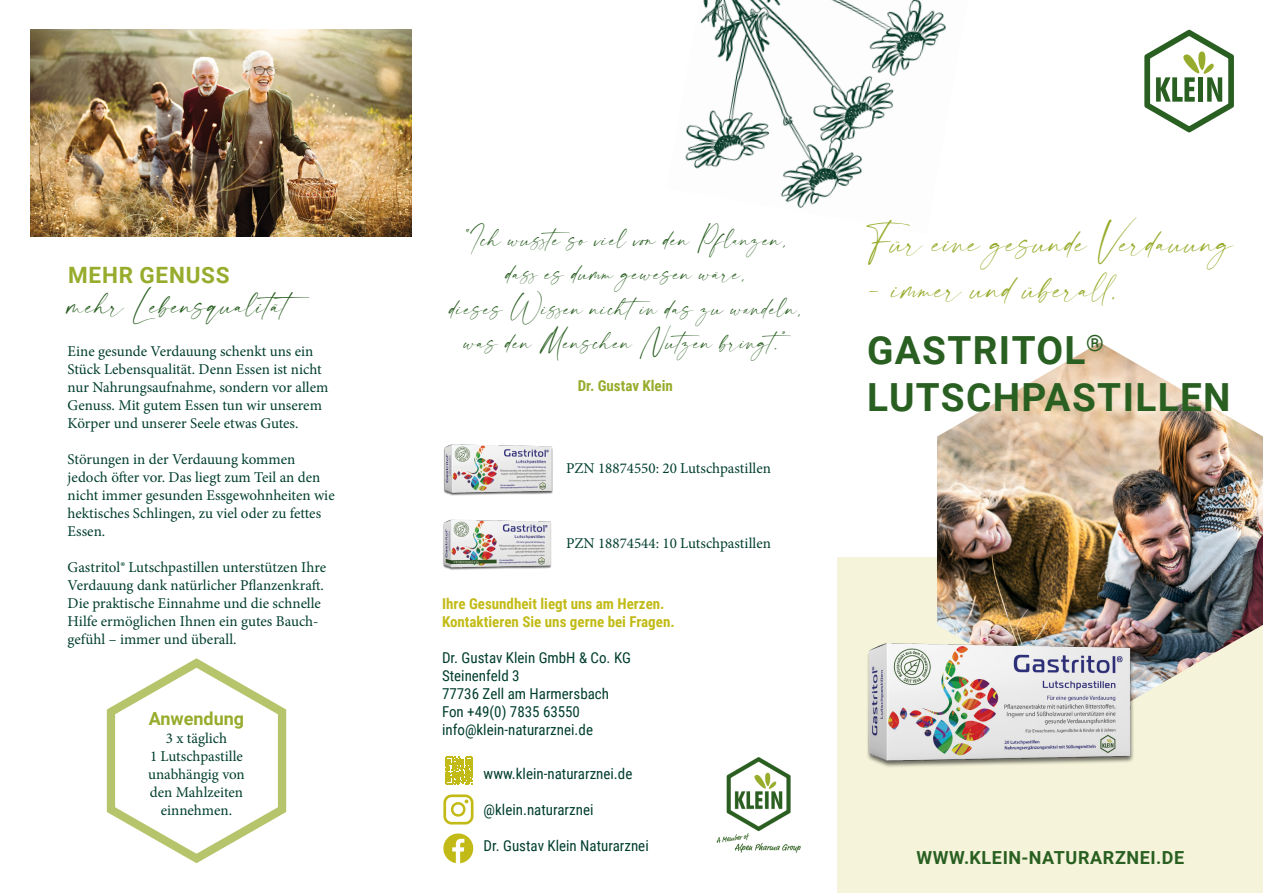
<style>
.page{position:relative;width:1263px;height:893px;background:#fff}
.page>*{position:absolute;margin:0;border:0;box-sizing:border-box;transform-origin:0 0}
.t1{font:700 38.85px/46.5px "Roboto";letter-spacing:.035em;color:#295f21}
.t2{font:28.05px "modernline Personal Use";color:#97ac2c}
.t3{font:24px "modernline Personal Use";color:#295f21}
.t4{font:700 22.5px "Roboto";letter-spacing:.035em;color:#97ac2c}
.t5{font:19.5px "modernline Personal Use";letter-spacing:.01em;color:#295f21}
.t6{font:700 18px "Roboto";letter-spacing:.035em;color:#295f21}
.t7{font:700 18px "Roboto";color:#97ac2c}
.t8{font:15px/18px "Minion Pro";color:#003e2e}
.t9{font:15px "Roboto Condensed";color:#003e2e}
.t10{font:700 15px/18px "Roboto Condensed";color:#c2bb17}
.t11{font:700 15px "Roboto Condensed";color:#97ac2c}
</style>
<div class="page">
<img style="left:685px;top:0;width:261px;height:208px">
<div style="left:838px;top:557px;width:425px;height:336px;background:#f5f4da"></div>
<img style="left:937px;top:342px;width:326px;height:356px">
<svg style="left:446px;top:757px;width:27px;height:27px"></svg>
<svg style="left:443px;top:794px;width:30px;height:30px"></svg>
<svg style="left:443px;top:833px;width:30px;height:30px"></svg>
<img style="left:716px;top:757px;width:85px;height:96px">
<img style="left:31px;top:30px;width:381px;height:206px">
<svg style="left:1144px;top:30px;width:90px;height:102px"></svg>
<img style="left:867px;top:608px;width:269px;height:159px">
<svg style="left:106px;top:658px;width:181px;height:206px"></svg>
<img style="left:443px;top:444px;width:110px;height:76px">
<div style="left:443px;top:520px;width:109px;height:50px;background:#000;opacity:.56"></div>
<p class="t4" style="left:68px;top:260px;width:163px">MEHR GENUSS</p>
<p class="t3" style="left:68px;top:292px;width:252px">mehr Lebensqualität</p>
<p class="t8" style="left:68px;top:342px;width:262px">Eine gesunde Verdauung schenkt uns ein Stück Lebensqualität. Denn Essen ist nicht nur Nahrungsaufnahme, sondern vor allem Genuss. Mit gutem Essen tun wir unserem Körper und unserer Seele etwas Gutes.</p>
<p class="t8" style="left:68px;top:450px;width:269px">Störungen in der Verdauung kommen jedoch öfter vor. Das liegt zum Teil an den nicht immer gesunden Essgewohnheiten wie hektisches Schlingen, zu viel oder zu fettes Essen.</p>
<p class="t8" style="left:68px;top:558px;width:260px">Gastritol® Lutschpastillen unterstützen Ihre Verdauung dank natürlicher Pflanzenkraft.<br>Die praktische Einnahme und die schnelle Hilfe ermöglichen Ihnen ein gutes Bauch&shy;gefühl – immer und überall.</p>
<p class="t7" style="left:149px;top:706px;width:97px">Anwendung</p>
<p class="t8" style="left:148px;top:729px;width:98px;text-align:center">3 x täglich<br>1 Lutschpastille unabhängig von den Mahlzeiten einnehmen.</p>
<p class="t5" style="left:465px;top:229px;width:322px">“Ich wusste so viel von den Pflanzen,</p>
<p class="t5" style="left:506px;top:263px;width:240px">dass es dumm gewesen wäre,</p>
<p class="t5" style="left:450px;top:298px;width:353px">dieses Wissen nichtin das zu wandeln,</p>
<p class="t5" style="left:464px;top:332px;width:335px">was den Menschen Nutzen bringt.”</p>
<p class="t11" style="left:578px;top:375px;width:97px">Dr. Gustav Klein</p>
<p class="t8" style="left:566px;top:460px;width:206px">PZN 18874550: 20 Lutschpastillen</p>
<p class="t8" style="left:566px;top:535px;width:206px">PZN 18874544: 10 Lutschpastillen</p>
<p class="t10" style="left:442px;top:594px;width:234px">Ihre Gesundheit liegt uns am Herzen.<br>Kontaktieren Sie uns gerne bei Fragen.</p>
<p class="t9" style="left:442px;top:648px;width:190px">Dr. Gustav Klein GmbH &amp; Co. KG</p>
<p class="t9" style="left:442px;top:666px;width:79px">Steinenfeld 3</p>
<p class="t9" style="left:442px;top:684px;width:169px">77736 Zell am Harmersbach</p>
<p class="t9" style="left:442px;top:702px;width:140px">Fon +49(0) 7835 63550</p>
<p class="t9" style="left:442px;top:720px;width:152px">info@klein-naturarznei.de</p>
<p class="t9" style="left:484px;top:763px;width:150px">www.klein-naturarznei.de</p>
<p class="t9" style="left:484px;top:799px;width:111px">@klein.naturarznei</p>
<p class="t9" style="left:484px;top:835px;width:167px">Dr. Gustav Klein Naturarznei</p>
<p class="t2" style="left:866px;top:228px;width:369px">Für eine gesunde Verdauung</p>
<p class="t2" style="left:866px;top:274px;width:255px">- immer und überall.</p>
<p class="t1" style="left:867px;top:326px;width:365px">GASTRITOL<sup>®<br></sup>LUTSCHPASTILLEN</p>
<p class="t6" style="left:916px;top:844px;width:269px">WWW.KLEIN-NATURARZNEI.DE</p>
</div>
